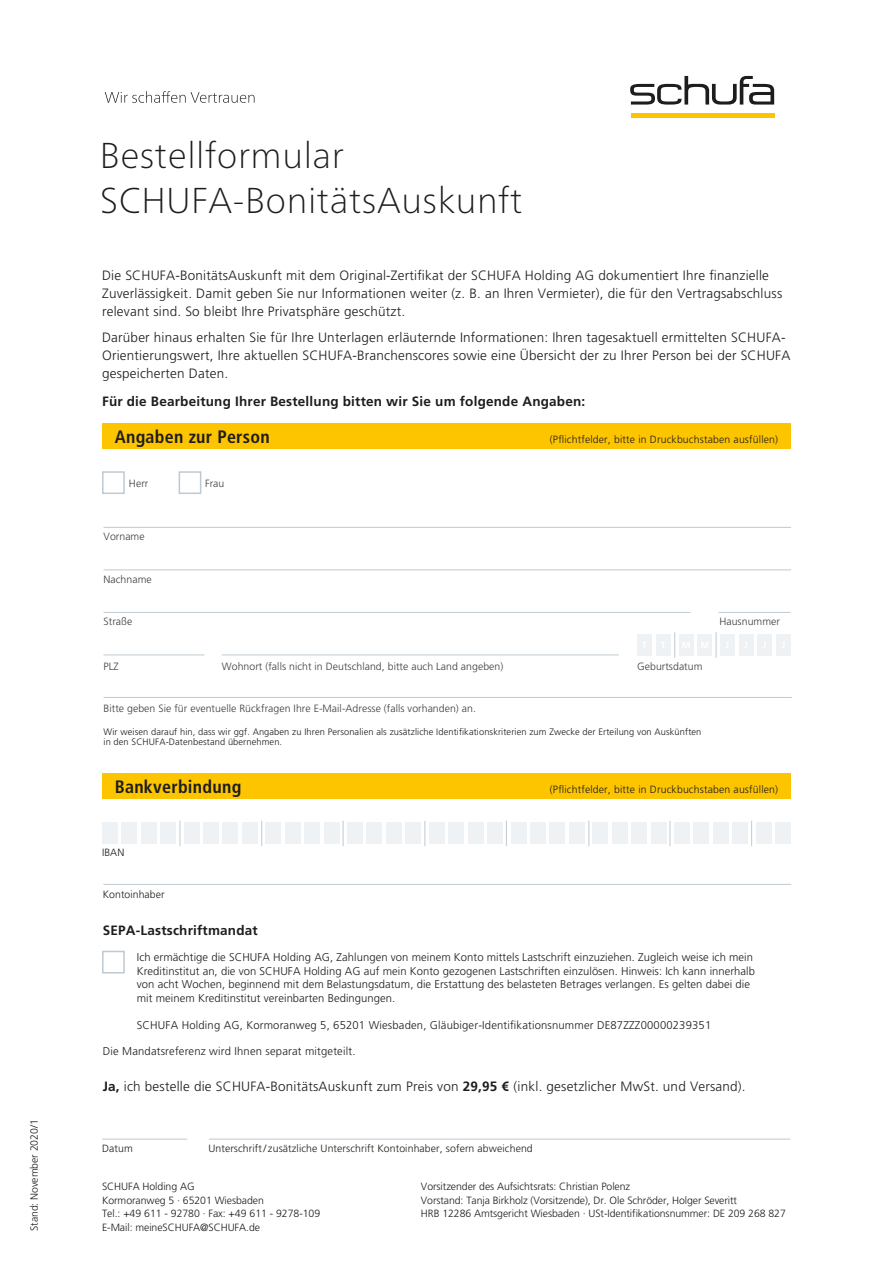
<style>
.page{position:relative;width:893px;height:1263px;background:#fff}
.page>*{position:absolute;margin:0;border:0;box-sizing:border-box;transform-origin:0 0}
.t1{font:100 36px/45px "Frutiger Neue LTCYR";letter-spacing:.015em;color:#1d1d1b}
.t2{font:700 condensed 18px "Frutiger LT Std";letter-spacing:.015em;color:#1d1d1b}
.t3{font:300 13.5px/18px "Frutiger";letter-spacing:.015em;color:#1d1d1b}
.t4{font:700 13.5px "Frutiger";letter-spacing:.015em;color:#1d1d1b}
.t5{font:300 11.25px/13.5px "Frutiger";letter-spacing:.005em;color:#1d1d1b}
.t6{font:300 10.5px/13.5px "Frutiger";letter-spacing:-.005em;color:#1d1d1b}
.t7{font:300 10.5px "Frutiger";letter-spacing:.005em;color:#3d3d3c}
.t8{font:300 10.5px "Frutiger";letter-spacing:.015em;color:#1d1d1b}
.t9{font:300 9.3px/10.5px "Frutiger";letter-spacing:.01em;color:#1d1d1b}
.s1{font-weight:700}
.s2{font-family:"Frutiger Neue LTCYR";font-weight:700}
.s3{font-family:"Frutiger CE"}
</style>
<div class="page">
<div style="left:102px;top:773px;width:689px;height:26px;background:#fdc400"></div>
<div style="left:102px;top:951px;width:23px;height:22px;border:2px solid #becad1"></div>
<div style="left:102px;top:423px;width:689px;height:26px;background:#fdc400"></div>
<div style="left:102px;top:471px;width:23px;height:23px;border:2px solid #becad1"></div>
<div style="left:179px;top:471px;width:22px;height:23px;border:2px solid #becad1"></div>
<hr style="left:104px;top:527px;width:687px;height:1px;background:#becad1">
<hr style="left:104px;top:569px;width:687px;height:1px;background:#becad1">
<hr style="left:222px;top:654px;width:397px;height:1px;background:#becad1">
<hr style="left:104px;top:697px;width:688px;height:1px;background:#becad1">
<hr style="left:104px;top:612px;width:586px;height:1px;background:#becad1">
<hr style="left:719px;top:612px;width:71px;height:1px;background:#becad1">
<hr style="left:104px;top:654px;width:100px;height:1px;background:#becad1">
<hr style="left:103px;top:884px;width:688px;height:1px;background:#becad1">
<hr style="left:209px;top:1139px;width:581px;height:1px;background:#becad1">
<hr style="left:102px;top:1139px;width:85px;height:1px;background:#becad1">
<div style="left:776px;top:634px;width:15px;height:21px;background:#eff2f4"></div>
<div style="left:757px;top:634px;width:15px;height:21px;background:#eff2f4"></div>
<div style="left:738px;top:634px;width:15px;height:21px;background:#eff2f4"></div>
<div style="left:720px;top:634px;width:15px;height:21px;background:#eff2f4"></div>
<div style="left:697px;top:634px;width:15px;height:21px;background:#eff2f4"></div>
<div style="left:679px;top:634px;width:15px;height:21px;background:#eff2f4"></div>
<div style="left:656px;top:634px;width:15px;height:21px;background:#eff2f4"></div>
<div style="left:637px;top:634px;width:15px;height:21px;background:#eff2f4"></div>
<svg style="left:674px;top:632px;width:1px;height:26px"></svg>
<svg style="left:716px;top:632px;width:1px;height:26px"></svg>
<div style="left:102px;top:823px;width:16px;height:21px;background:#eff2f4"></div>
<div style="left:122px;top:823px;width:15px;height:21px;background:#eff2f4"></div>
<div style="left:141px;top:823px;width:16px;height:21px;background:#eff2f4"></div>
<div style="left:160px;top:823px;width:16px;height:21px;background:#eff2f4"></div>
<div style="left:184px;top:823px;width:15px;height:21px;background:#eff2f4"></div>
<div style="left:203px;top:823px;width:16px;height:21px;background:#eff2f4"></div>
<div style="left:223px;top:823px;width:15px;height:21px;background:#eff2f4"></div>
<div style="left:242px;top:823px;width:16px;height:21px;background:#eff2f4"></div>
<div style="left:265px;top:823px;width:16px;height:21px;background:#eff2f4"></div>
<div style="left:285px;top:823px;width:16px;height:21px;background:#eff2f4"></div>
<div style="left:304px;top:823px;width:16px;height:21px;background:#eff2f4"></div>
<div style="left:324px;top:823px;width:15px;height:21px;background:#eff2f4"></div>
<div style="left:347px;top:823px;width:16px;height:21px;background:#eff2f4"></div>
<div style="left:367px;top:823px;width:15px;height:21px;background:#eff2f4"></div>
<div style="left:386px;top:823px;width:16px;height:21px;background:#eff2f4"></div>
<div style="left:406px;top:823px;width:15px;height:21px;background:#eff2f4"></div>
<div style="left:429px;top:823px;width:16px;height:21px;background:#eff2f4"></div>
<div style="left:448px;top:823px;width:16px;height:21px;background:#eff2f4"></div>
<div style="left:468px;top:823px;width:15px;height:21px;background:#eff2f4"></div>
<div style="left:487px;top:823px;width:16px;height:21px;background:#eff2f4"></div>
<div style="left:511px;top:823px;width:15px;height:21px;background:#eff2f4"></div>
<div style="left:530px;top:823px;width:16px;height:21px;background:#eff2f4"></div>
<div style="left:550px;top:823px;width:15px;height:21px;background:#eff2f4"></div>
<div style="left:569px;top:823px;width:16px;height:21px;background:#eff2f4"></div>
<div style="left:592px;top:823px;width:16px;height:21px;background:#eff2f4"></div>
<div style="left:612px;top:823px;width:15px;height:21px;background:#eff2f4"></div>
<div style="left:631px;top:823px;width:16px;height:21px;background:#eff2f4"></div>
<div style="left:651px;top:823px;width:15px;height:21px;background:#eff2f4"></div>
<div style="left:674px;top:823px;width:16px;height:21px;background:#eff2f4"></div>
<div style="left:694px;top:823px;width:15px;height:21px;background:#eff2f4"></div>
<div style="left:713px;top:823px;width:16px;height:21px;background:#eff2f4"></div>
<div style="left:732px;top:823px;width:16px;height:21px;background:#eff2f4"></div>
<div style="left:756px;top:823px;width:15px;height:21px;background:#eff2f4"></div>
<div style="left:775px;top:823px;width:16px;height:21px;background:#eff2f4"></div>
<svg style="left:670px;top:821px;width:1px;height:25px"></svg>
<svg style="left:751px;top:821px;width:1px;height:25px"></svg>
<svg style="left:588px;top:821px;width:1px;height:25px"></svg>
<svg style="left:506px;top:821px;width:1px;height:25px"></svg>
<svg style="left:424px;top:821px;width:1px;height:25px"></svg>
<svg style="left:343px;top:821px;width:1px;height:25px"></svg>
<svg style="left:261px;top:821px;width:1px;height:25px"></svg>
<svg style="left:180px;top:821px;width:1px;height:25px"></svg>
<hr style="left:631px;top:113px;width:143px;height:4px;background:#fdc400">
<svg style="left:630px;top:76px;width:144px;height:29px"></svg>
<svg style="left:105px;top:91px;width:149px;height:12px"></svg>
<p class="t6" style="left:28px;top:1231px;width:113px;rotate:-90deg">Stand: November 2020/1</p>
<h1 class="t1" style="left:100px;top:132px;width:424px">Bestellformular<br>SCHUFA-BonitätsAuskunft</h1>
<p class="t3" style="left:102px;top:266px;width:682px">Die SCHUFA-BonitätsAuskunft mit dem Original-Zertifikat der SCHUFA Holding AG dokumentiert Ihre finanzielle<br>Zuverlässigkeit. Damit geben Sie nur Informationen weiter (z. B. an Ihren Vermieter), die für den Vertragsabschluss relevant sind. So bleibt Ihre Privatsphäre geschützt.</p>
<p class="t3" style="left:102px;top:328px;width:690px">Darüber hinaus erhalten Sie für Ihre Unterlagen erläuternde Informationen: Ihren tagesaktuell ermittelten SCHUFA-<br>Orientierungswert, Ihre aktuellen SCHUFA-Branchenscores sowie eine Übersicht der zu Ihrer Person bei der SCHUFA gespeicherten Daten.</p>
<p class="t4" style="left:102px;top:393px;width:485px">Für die Bearbeitung Ihrer Bestellung bitten wir Sie um folgende Angaben:</p>
<h2 class="t2" style="left:115px;top:426px;width:156px">Angaben zur Person</h2>
<p class="t8" style="left:550px;top:433px;width:230px">(Pflichtfelder, bitte in Druckbuchstaben ausfüllen)</p>
<p class="t7" style="left:129px;top:477px;width:21px">Herr</p>
<p class="t7" style="left:104px;top:531px;width:43px">Vorname</p>
<p class="t7" style="left:104px;top:573px;width:50px">Nachname</p>
<p class="t7" style="left:205px;top:477px;width:21px">Frau</p>
<p class="t7" style="left:104px;top:615px;width:30px">Straße</p>
<p class="t7" style="left:719px;top:615px;width:62px">Hausnummer</p>
<p class="t7" style="left:104px;top:660px;width:17px">PLZ</p>
<p class="t7" style="left:222px;top:660px;width:283px">Wohnort (falls nicht in Deutschland, bitte auch Land angeben)</p>
<p class="t7" style="left:637px;top:660px;width:67px">Geburtsdatum</p>
<p class="t7" style="left:104px;top:702px;width:374px">Bitte geben Sie für eventuelle Rückfragen Ihre E-Mail-Adresse (falls vorhanden) an.</p>
<p class="t9" style="left:104px;top:726px;width:599px">Wir weisen darauf hin, dass wir ggf. Angaben zu Ihren Personalien als zusätzliche Identifikationskriterien zum Zwecke der Erteilung von Auskünften in den SCHUFA-Datenbestand übernehmen.</p>
<h2 class="t2" style="left:115px;top:776px;width:128px">Bankverbindung</h2>
<p class="t8" style="left:550px;top:783px;width:230px">(Pflichtfelder, bitte in Druckbuchstaben ausfüllen)</p>
<p class="t6" style="left:102px;top:845px;width:24px">IBAN</p>
<p class="t6" style="left:103px;top:888px;width:63px">Kontoinhaber</p>
<p class="t4" style="left:103px;top:922px;width:157px">SEPA-Lastschriftmandat</p>
<p class="t5" style="left:137px;top:950px;width:620px">Ich ermächtige die SCHUFA Holding AG, Zahlungen von meinem Konto mittels Lastschrift einzuziehen. Zugleich weise ich mein Kreditinstitut an, die von SCHUFA Holding AG auf mein Konto gezogenen Lastschriften einzulösen. Hinweis: Ich kann innerhalb von acht Wochen, beginnend mit dem Belastungsdatum, die Erstattung des belasteten Betrages verlangen. Es gelten dabei die mit meinem Kreditinstitut vereinbarten Bedingungen.</p>
<p class="t5" style="left:137px;top:1018px;width:576px">SCHUFA Holding AG, Kormoranweg 5, 65201 Wiesbaden, Gläubiger-Identifikationsnummer DE87ZZZ00000239351</p>
<p class="t5" style="left:103px;top:1044px;width:254px">Die Mandatsreferenz wird Ihnen separat mitgeteilt.</p>
<p class="t3" style="left:103px;top:1077px;width:644px"><span class="s1">Ja,</span> ich bestelle die SCHUFA-BonitätsAuskunft zum Preis von <span class="s1">29,95</span> <span class="s2">€</span> (inkl. gesetzlicher MwSt. und Versand).</p>
<p class="t6" style="left:102px;top:1141px;width:32px">Datum</p>
<p class="t6" style="left:208px;top:1141px;width:326px">Unterschrift/ zusätzliche Unterschrift Kontoinhaber, sofern abweichend</p>
<p class="t6" style="left:102px;top:1180px;width:220px">SCHUFA Holding AG<br>Kormoranweg 5 · 65201 Wiesbaden<br>Tel.: <span class="s3">+49 611</span> - 92780 · Fax: <span class="s3">+49 611</span> - 9278-109<br>E-Mail: meineSCHUFA@SCHUFA.de</p>
<p class="t6" style="left:421px;top:1180px;width:366px">Vorsitzender des Aufsichtsrats: Christian Polenz<br>Vorstand: Tanja Birkholz (Vorsitzende), Dr. Ole Schröder, Holger Severitt<br>HRB 12286 Amtsgericht Wiesbaden · USt-Identifikationsnummer: DE 209 268 827</p>
</div>
